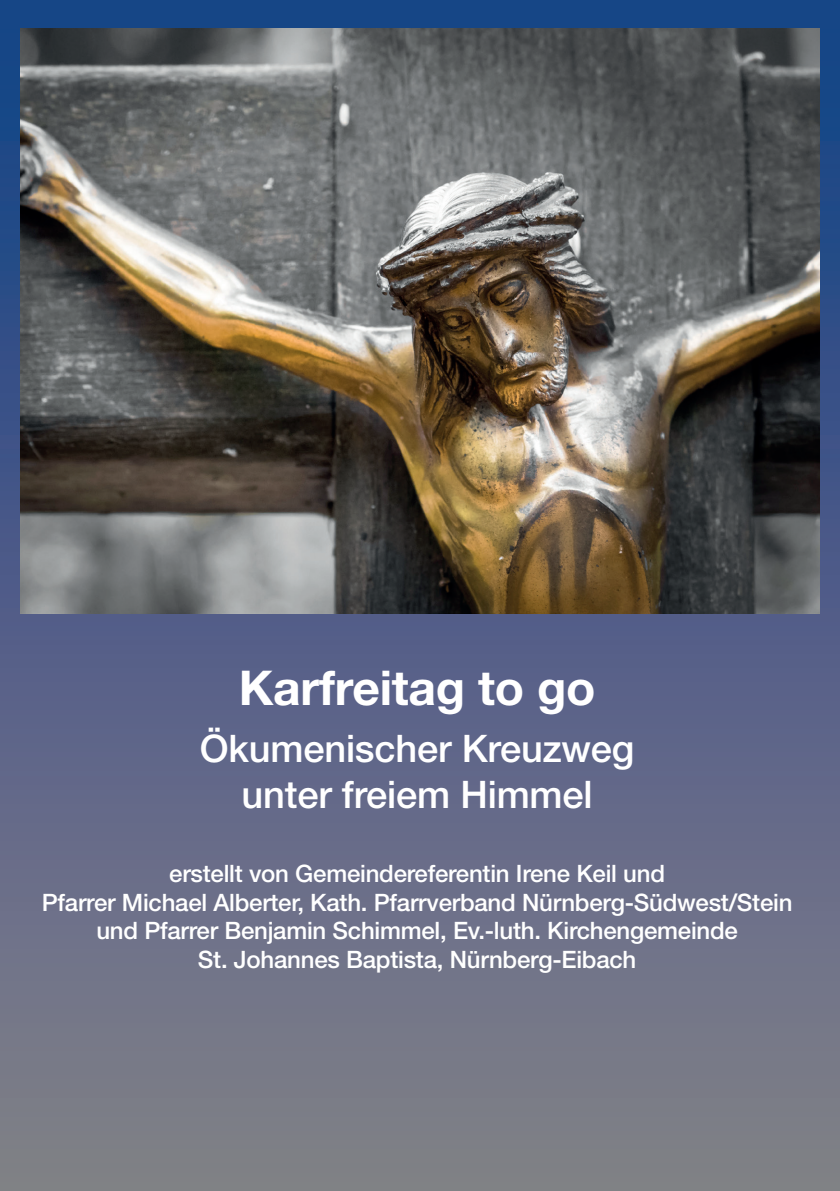
<style>
.page{position:relative;width:840px;height:1191px;background:#fff}
.page>*{position:absolute;margin:0;border:0;box-sizing:border-box;transform-origin:0 0}
.t1{font:700 48px "Helvetica Neue LT";letter-spacing:-.005em;color:#fff}
.t2{font:500 38px/45.6px "Helvetica Neue LT";letter-spacing:-.005em;color:#fff;text-align:center}
.t3{font:500 24px/28.8px "Helvetica Neue LT";letter-spacing:-.01em;color:#fff;text-align:center}
</style>
<div class="page">
<div style="left:0;top:0;width:839px;height:1191px;background:linear-gradient(to bottom,#103e87,#887f89)"></div>
<img style="left:20px;top:28px;width:799px;height:585px">
<h1 class="t1" style="left:239px;top:658px;width:358px">Karfreitag to go</h1>
<h2 class="t2" style="left:200px;top:725px;width:436px">Ökumenischer Kreuzweg unter freiem Himmel</h2>
<p class="t3" style="left:42px;top:858px;width:751px">erstellt von Gemeindereferentin Irene Keil und<br>Pfarrer Michael Alberter, Kath. Pfarrverband Nürnberg-Südwest/Stein und Pfarrer Benjamin Schimmel, Ev.-luth. Kirchengemeinde<br>St. Johannes Baptista, Nürnberg-Eibach</p>
</div>
